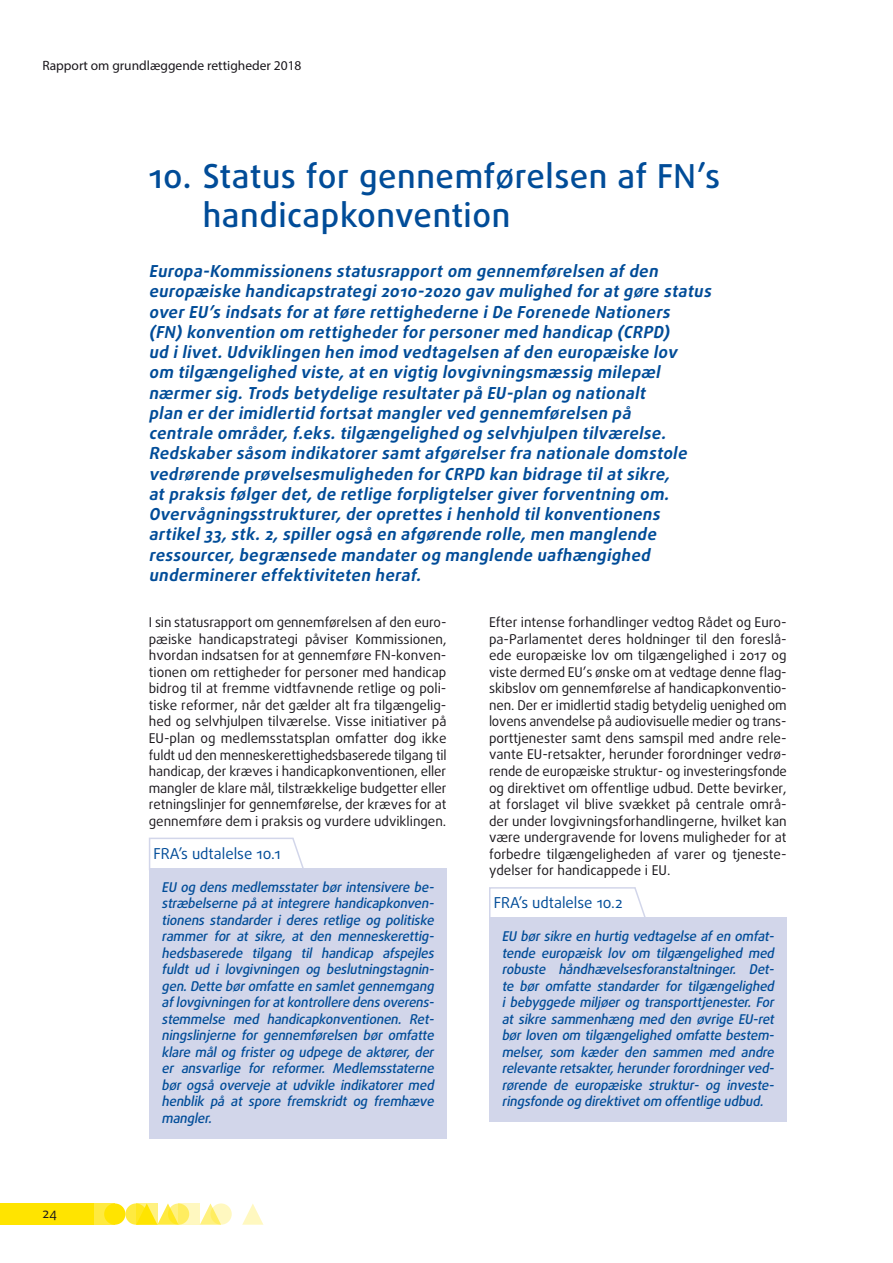
<style>
.page{position:relative;width:893px;height:1263px;background:#fff}
.page>*{position:absolute;margin:0;border:0;box-sizing:border-box;transform-origin:0 0}
.chapter_title{font:500 33px/39.6px "Daxline Pro";letter-spacing:.015em;color:#004c98}
.intro_chapter{font:italic 700 16.5px/20.2px "Daxline Pro";color:#004c98}
.opinion_header_sw{font:15px "Daxline Pro";color:#004c98}
.body_text{font:13.5px/16.5px "Daxline Pro";color:#1a171c;text-align:justify}
.opinion_text_SW_last{font:italic 500 13.5px/16.5px "Daxline Pro";letter-spacing:-.01em;color:#004c98;text-align:justify}
.t1{font:13.5px "Myriad Pro";color:#1a171c}
</style>
<div class="page">
<svg style="left:125px;top:1203px;width:22px;height:22px"></svg>
<div style="left:94px;top:1203px;width:21px;height:22px;background:#ffea40"></div>
<div style="left:0;top:1203px;width:94px;height:22px;background:#ffe400"></div>
<svg style="left:200px;top:1203px;width:18px;height:22px"></svg>
<svg style="left:242px;top:1204px;width:21px;height:21px"></svg>
<div style="left:104px;top:1203px;width:21px;height:22px;background:#ffe400;border-radius:50%"></div>
<svg style="left:157px;top:1203px;width:18px;height:22px"></svg>
<svg style="left:168px;top:1203px;width:21px;height:22px"></svg>
<svg style="left:210px;top:1203px;width:22px;height:22px"></svg>
<svg style="left:136px;top:1203px;width:21px;height:22px"></svg>
<svg style="left:179px;top:1203px;width:21px;height:22px"></svg>
<div style="left:149px;top:868px;width:297px;height:270px;background:#d2d6ea"></div>
<div style="left:489px;top:918px;width:298px;height:204px;background:#d2d6ea"></div>
<svg style="left:149px;top:837px;width:155px;height:31px"></svg>
<svg style="left:489px;top:887px;width:158px;height:31px"></svg>
<p class="t1" style="left:43px;top:57px;width:260px">Rapport om grundlæggende rettigheder 2018</p>
<p class="body_text" style="left:43px;top:1205px;width:16px">24</p>
<p class="chapter_title" style="left:203px;top:156px;width:519px;text-indent:-54px">10. Status for gennemførelsen af FN’s handicapkonvention</p>
<p class="intro_chapter" style="left:149px;top:261px;width:568px">Europa-Kommissionens statusrapportom gennemførelsen afden europæiske handicapstrategi2010-2020 gav mulighed foratgøre status overEU’s indsats foratføre rettighederne iDe Forenede Nationers<br>(FN) konvention om rettighederforpersonermed handicap (CRPD)<br>ud ilivet.Udviklingen hen imod vedtagelsen afden europæiske lov<br>om tilgængelighed viste,aten vigtig lovgivningsmæssig milepæl nærmersig.Trods betydelige resultaterpå EU-plan og nationalt<br>plan erderimidlertid fortsatmanglerved gennemførelsen på<br>centrale områder,f.eks.tilgængelighed og selvhjulpen tilværelse.<br>Redskabersåsom indikatorersamtafgørelserfra nationale domstole vedrørende prøvelsesmuligheden forCRPD kan bidrage tilatsikre, atpraksis følgerdet,de retlige forpligtelsergiverforventning om.<br>Overvågningsstrukturer,deroprettes ihenhold tilkonventionens artikel33,stk.2,spillerogså en afgørende rolle,men manglende ressourcer,begrænsede mandaterog manglende uafhængighed underminerereffektiviteten heraf.</p>
<p class="body_text" style="left:149px;top:614px;width:299px">I sin statusrapport om gennemførelsen af den euro&shy;pæiske handicapstrategi påviser Kommissionen, hvordan indsatsen for at gennemføre FN-konven&shy;tionen om rettigheder for personer med handicap bidrog til at fremme vidtfavnende retlige og poli&shy;tiske reformer, når det gælder alt fra tilgængelig&shy;hed og selvhjulpen tilværelse. Visse initiativer på EU-plan og medlemsstatsplan omfatter dog ikke fuldt ud den menneskerettighedsbaserede tilgang til handicap, der kræves i handicapkonventionen, eller mangler de klare mål, tilstrækkelige budgetter eller retningslinjer for gennemførelse, der kræves for at gennemføre dem i praksis og vurdere udviklingen.</p>
<p class="opinion_header_sw" style="left:153px;top:843px;width:129px">FRA’s udtalelse 10.1</p>
<p class="opinion_text_SW_last" style="left:162px;top:878px;width:277px">EU og dens medlemsstater bør intensivere be&shy;stræbelserne på at integrere handicapkonven&shy;tionens standarder i deres retlige og politiske rammer for at sikre, at den menneskerettig&shy;hedsbaserede tilgang til handicap afspejles fuldt ud i lovgivningen og beslutningstagnin&shy;gen.Dette børomfatte en samletgennemgang aflovgivningen foratkontrollere densoverens&shy;stemmelse med handicapkonventionen. Ret&shy;ningslinjerne for gennemførelsen bør omfatte klare mål og frister og udpege de aktører, der er ansvarlige for reformer. Medlemsstaterne bør også overveje at udvikle indikatorer med henblik på at spore fremskridt og fremhæve mangler.</p>
<p class="body_text" style="left:489px;top:614px;width:299px">Efter intense forhandlinger vedtog Rådet og Euro&shy;pa-Parlamentet deres holdninger til den foreslå&shy;ede europæiske lov om tilgængelighed i 2017 og viste dermed EU’s ønske om at vedtage denne flag&shy;skibslov om gennemførelse af handicapkonventio&shy;nen. Der er imidlertid stadig betydelig uenighed om lovens anvendelse på audiovisuelle medier og trans&shy;porttjenester samt dens samspil med andre rele&shy;vante EU-retsakter, herunder forordninger vedrø&shy;rende de europæiske struktur- og investeringsfonde og direktivet om offentlige udbud. Dette bevirker, at forslaget vil blive svækket på centrale områ&shy;der under lovgivningsforhandlingerne, hvilket kan være undergravende for lovens muligheder for at forbedre tilgængeligheden af varer og tjeneste&shy;ydelser for handicappede i EU.</p>
<p class="opinion_header_sw" style="left:494px;top:893px;width:130px">FRA’s udtalelse 10.2</p>
<p class="opinion_text_SW_last" style="left:502px;top:928px;width:277px">EU bør sikre en hurtig vedtagelse af en omfat&shy;tende europæisk lov om tilgængelighed med robuste håndhævelsesforanstaltninger. Det&shy;te bør omfatte standarder for tilgængelighed i bebyggede miljøer og transporttjenester. For at sikre sammenhæng med den øvrige EU-ret bør loven om tilgængelighed omfatte bestem&shy;melser, som kæder den sammen med andre relevante retsakter,herunderforordningerved&shy;rørende de europæiske struktur- og investe&shy;ringsfonde og direktivetom offentlige udbud.</p>
</div>
